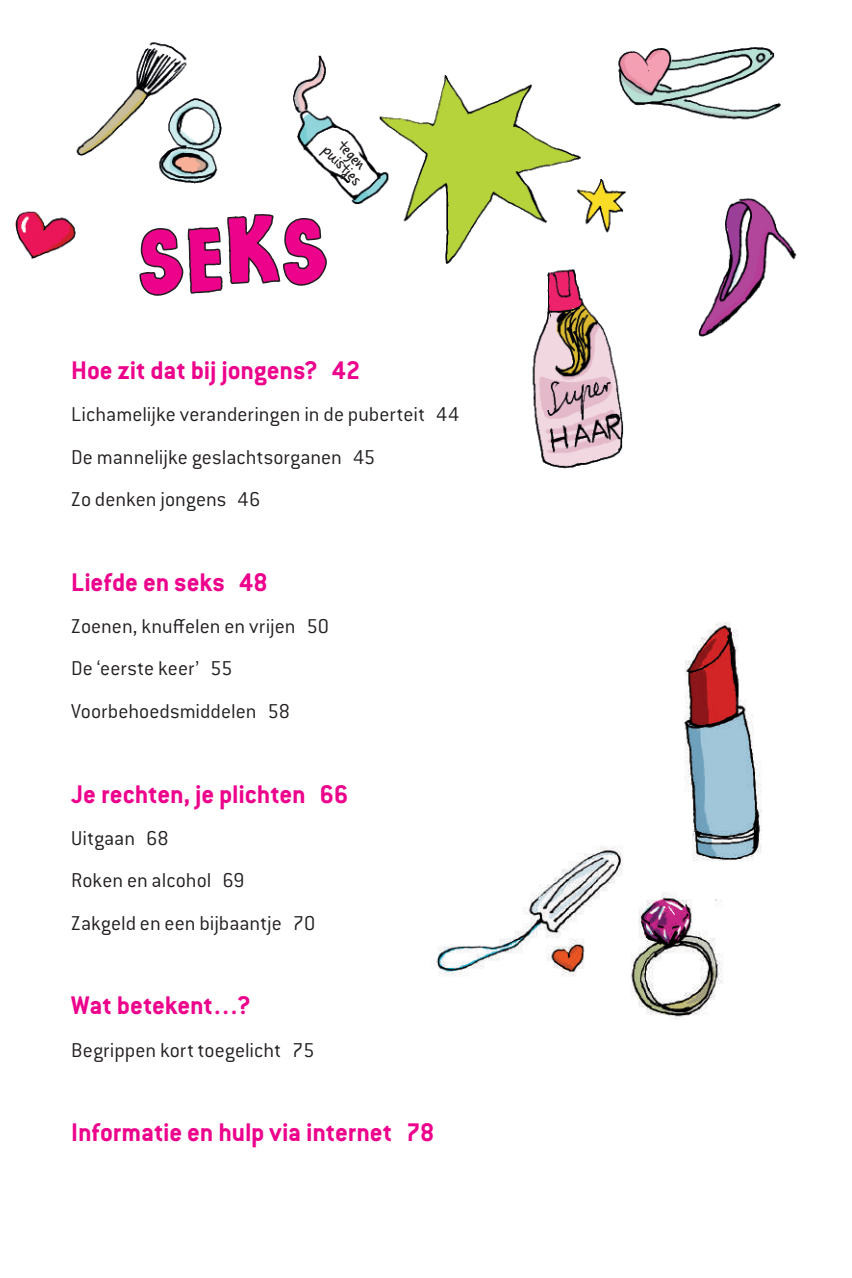
<style>
.page{position:relative;width:852px;height:1278px;background:#fff}
.page>*{position:absolute;margin:0;border:0;box-sizing:border-box;transform-origin:0 0}
.t1{font:76px "Barry Loser";color:#ed028c}
.t2{font:700 28px "Conduit ITC Std";letter-spacing:-.005em;color:#ed028c}
.t3{font:24px "Casino Hand";color:#231f20}
.t4{font:300 22px/42.4px "Conduit ITC Std";color:#231f20}
</style>
<div class="page">
<img style="left:15px;top:42px;width:782px;height:427px">
<img style="left:436px;top:622px;width:326px;height:397px">
<svg style="left:138px;top:135px;width:190px;height:198px"></svg>
<p class="t3" style="left:349px;top:136px;width:36px;rotate:46deg">tegen</p>
<p class="t3" style="left:333px;top:139px;width:51px;rotate:46deg">puistjes</p>
<h1 class="t1" style="left:135px;top:221px;width:191px;rotate:-4deg">SEKS</h1>
<p class="t2" style="left:71px;top:353px;width:290px">Hoe zit dat bij jongens? 42</p>
<p class="t4" style="left:71px;top:392px;width:389px">Lichamelijke veranderingen in de puberteit 44<br>De mannelijke geslachtsorganen 45<br>Zo denken jongens 46</p>
<p class="t2" style="left:71px;top:565px;width:198px">Liefde en seks 48</p>
<p class="t4" style="left:71px;top:604px;width:259px">Zoenen, knuffelen en vrijen 50<br>De ‘eerste keer’ 55<br>Voorbehoedsmiddelen 58</p>
<p class="t2" style="left:71px;top:776px;width:278px">Je rechten, je plichten 66</p>
<p class="t4" style="left:71px;top:816px;width:245px">Uitgaan 68<br>Roken en alcohol 69<br>Zakgeld en een bijbaantje 70</p>
<p class="t2" style="left:71px;top:988px;width:181px">Wat betekent…?</p>
<p class="t4" style="left:71px;top:1027px;width:244px">Begrippen kort toegelicht 75</p>
<p class="t2" style="left:71px;top:1115px;width:364px">Informatie en hulp via internet 78</p>
</div>
